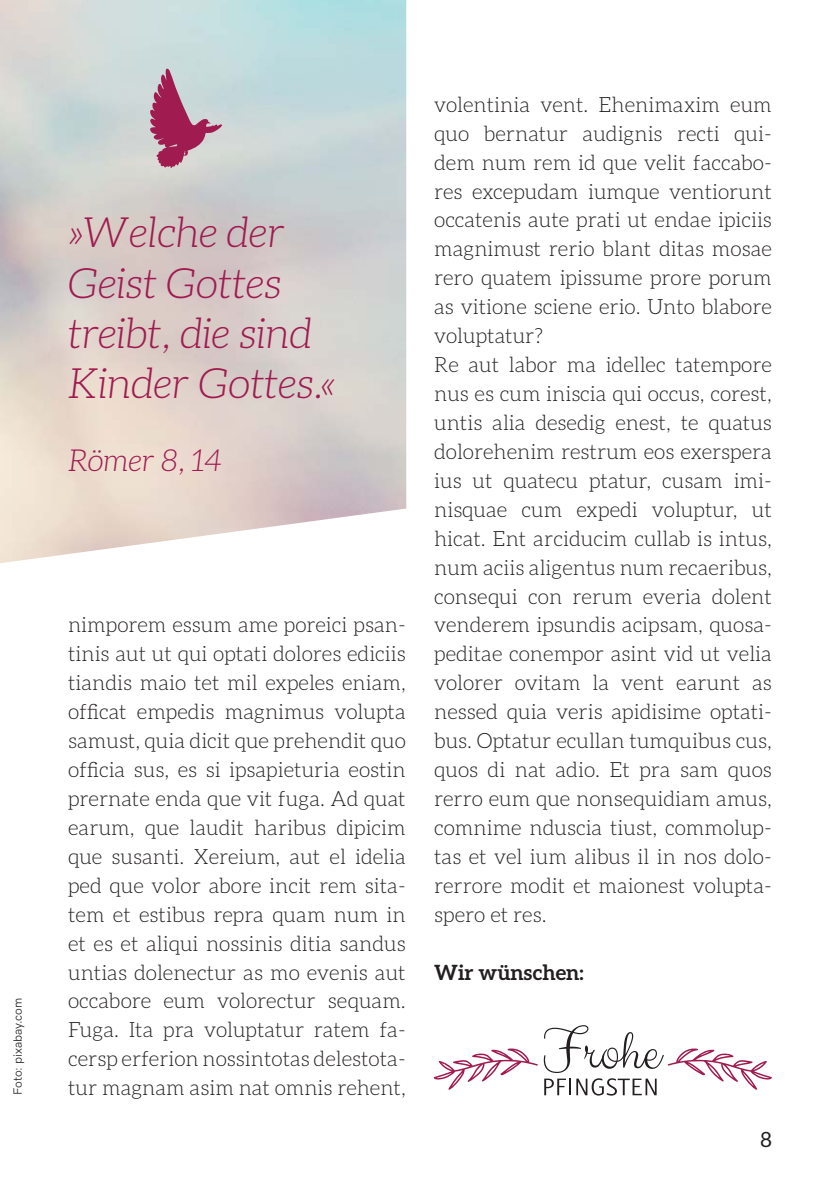
<style>
.page{position:relative;width:840px;height:1191px;background:#fff}
.page>*{position:absolute;margin:0;border:0;box-sizing:border-box;transform-origin:0 0}
.t1{font:italic 300 41.8px/50.2px "Aleo";color:#9f1b50}
.t2{font:italic 300 30.4px "Aleo";color:#9f1b50}
.t3{font:300 21px/29px "Aleo";color:#231f20;text-align:justify}
.t4{font:700 21px "Aleo";color:#231f20}
.t5{font:21px "Aleo";color:#231f20}
.t6{font:12px "HK Grotesk Regular Legacy";color:#231f20}
</style>
<div class="page">
<svg style="left:433px;top:1025px;width:338px;height:70px"></svg>
<svg style="left:149px;top:68px;width:73px;height:101px;background:#ba8ca0"></svg>
<p class="t6" style="left:9px;top:1095px;width:99px;rotate:-90deg">Foto: pixabay.com</p>
<h1 class="t1" style="left:68px;top:207px;width:269px">»Welche der<br>Geist Gottes treibt, die sind<br>Kinder Gottes.«</h1>
<h2 class="t2" style="left:68px;top:444px;width:155px">Römer 8, 14</h2>
<p class="t3" style="left:68px;top:610px;width:339px">nimporem essum ame poreici psan&shy;tinis aut ut qui optati dolores ediciis tiandis maio tet mil expeles eniam, officat empedis magnimus volupta samust, quia dicit que prehendit quo officia sus, es si ipsapieturia eostin prernate enda que vit fuga. Ad quat earum, que laudit haribus dipicim que susanti. Xereium, aut el idelia ped que volor abore incit rem sita&shy;tem et estibus repra quam num in et es et aliqui nossinis ditia sandus untias dolenectur as mo evenis aut occabore eum volorectur sequam.<br>Fuga. Ita pra voluptatur ratem fa&shy;cersp erferion nossintotas delestota&shy;tur magnam asim nat omnis rehent,</p>
<p class="t3" style="left:434px;top:90px;width:339px;text-align:left">volentinia vent. Ehenimaxim eum quo bernatur audignis recti qui&shy;dem num rem id que velit faccabo&shy;res excepudam iumque ventiorunt occatenis aute prati ut endae ipiciis magnimust rerio blant ditas mosae rero quatem ipissume prore porum as vitione sciene erio. Unto blabore voluptatur?<br>Re aut labor ma idellec tatempore nus es cum iniscia qui occus, corest, untis alia desedig enest, te quatus dolorehenim restrum eos exerspera ius ut quatecu ptatur, cusam imi&shy;nisquae cum expedi voluptur, ut hicat. Ent arciducim cullab is intus, num aciis aligentus num recaeribus, consequi con rerum everia dolent venderem ipsundis acipsam, quosa&shy;peditae conempor asint vid ut velia volorer ovitam la vent earunt as nessed quia veris apidisime optati&shy;bus. Optatur ecullan tumquibus cus, quos di nat adio. Et pra sam quos rerro eum que nonsequidiam amus, comnime nduscia tiust, commolup&shy;tas et vel ium alibus il in nos dolo&shy;rerrore modit et maionest volupta&shy;spero et res.</p>
<p class="t4" style="left:434px;top:960px;width:151px">Wir wünschen:</p>
<p class="t5" style="left:760px;top:1127px;width:13px">8</p>
</div>
